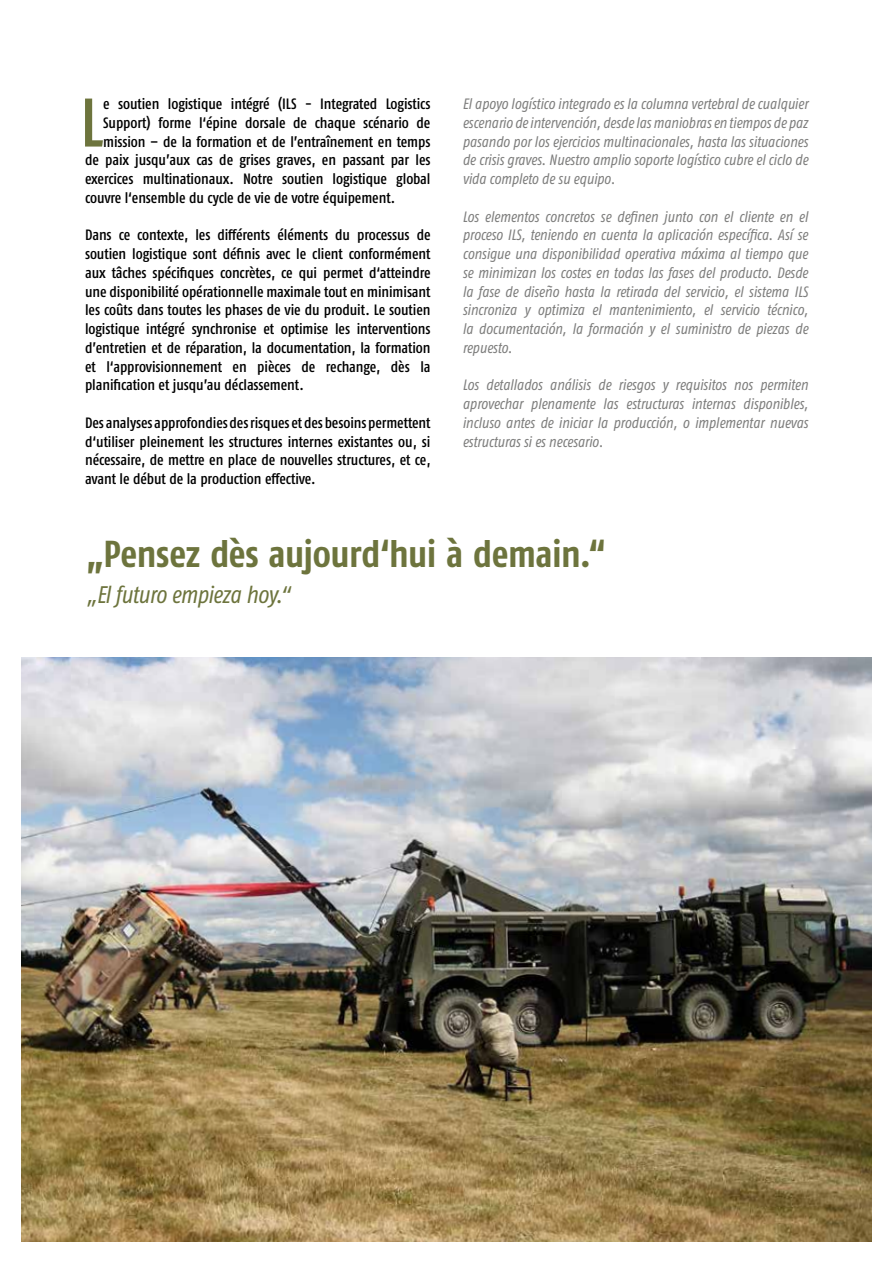
<style>
.page{position:relative;width:893px;height:1263px;background:#fff}
.page>*{position:absolute;margin:0;border:0;box-sizing:border-box;transform-origin:0 0}
.t1{font:500 condensed 68.55px "Fago Pro";color:#6d743d}
.t2{font:700 condensed 37.5px "Fago Pro";letter-spacing:-.015em;color:#6d743d}
.t3{font:italic condensed 24px "Fago Pro";letter-spacing:-.025em;color:#6d743d}
.t4{font:500 condensed 15px/18.8px "Fago Pro";letter-spacing:-.005em;color:#000;text-align:justify}
.t5{font:italic condensed 15px/18.8px "Fago Pro";letter-spacing:-.005em;color:#7e7e7d;text-align:justify}
</style>
<div class="page">
<img style="left:21px;top:657px;width:851px;height:585px">
<h1 class="t1" style="left:80px;top:81px;width:25px">L</h1>
<p class="t4" style="left:103px;top:94px;width:329px">e soutien logistique intégré (ILS - Integrated Logistics</p>
<p class="t4" style="left:103px;top:113px;width:329px">Support) forme l‘épine dorsale de chaque scénario de</p>
<p class="t4" style="left:103px;top:132px;width:329px">mission – de la formation et de l’entraînement en temps</p>
<p class="t4" style="left:85px;top:151px;width:347px">de paix jusqu’aux cas de grises graves, en passant par les</p>
<p class="t4" style="left:85px;top:169px;width:347px">exercices multinationaux. Notre soutien logistique global</p>
<p class="t4" style="left:85px;top:188px;width:312px">couvre l‘ensemble du cycle de vie de votre équipement.</p>
<p class="t4" style="left:85px;top:226px;width:347px">Dans ce contexte, les différents éléments du processus de soutien logistique sont définis avec le client conformément aux tâches spécifiques concrètes, ce qui permet d‘atteindre une disponibilité opérationnelle maximale tout en minimisant les coûts dans toutes les phases de vie du produit. Le soutien logistique intégré synchronise et optimise les interventions d’entretien et de réparation, la documentation, la formation et l‘approvisionnement en pièces de rechange, dès la planification et jusqu’au déclassement.</p>
<p class="t4" style="left:85px;top:413px;width:347px">Des analyses approfondies des risques et des besoins permettent d‘utiliser pleinement les structures internes existantes ou, si nécessaire, de mettre en place de nouvelles structures, et ce, avant le début de la production effective.</p>
<p class="t5" style="left:462px;top:94px;width:347px">El apoyo logístico integrado es la columna vertebral de cualquier escenario de intervención, desde las maniobras en tiempos de paz pasando por los ejercicios multinacionales, hasta las situaciones de crisis graves. Nuestro amplio soporte logístico cubre el ciclo de vida completo de su equipo.</p>
<p class="t5" style="left:462px;top:207px;width:347px">Los elementos concretos se definen junto con el cliente en el proceso ILS, teniendo en cuenta la aplicación específica. Así se consigue una disponibilidad operativa máxima al tiempo que se minimizan los costes en todas las fases del producto. Desde la fase de diseño hasta la retirada del servicio, el sistema ILS sincroniza y optimiza el mantenimiento, el servicio técnico, la documentación, la formación y el suministro de piezas de repuesto.</p>
<p class="t5" style="left:462px;top:376px;width:347px">Los detallados análisis de riesgos y requisitos nos permiten aprovechar plenamente las estructuras internas disponibles, incluso antes de iniciar la producción, o implementar nuevas estructuras si es necesario.</p>
<h2 class="t2" style="left:86px;top:531px;width:521px">„Pensez dès aujourd‘hui à demain.“</h2>
<h3 class="t3" style="left:86px;top:580px;width:205px">„El futuro empieza hoy.“</h3>
</div>
